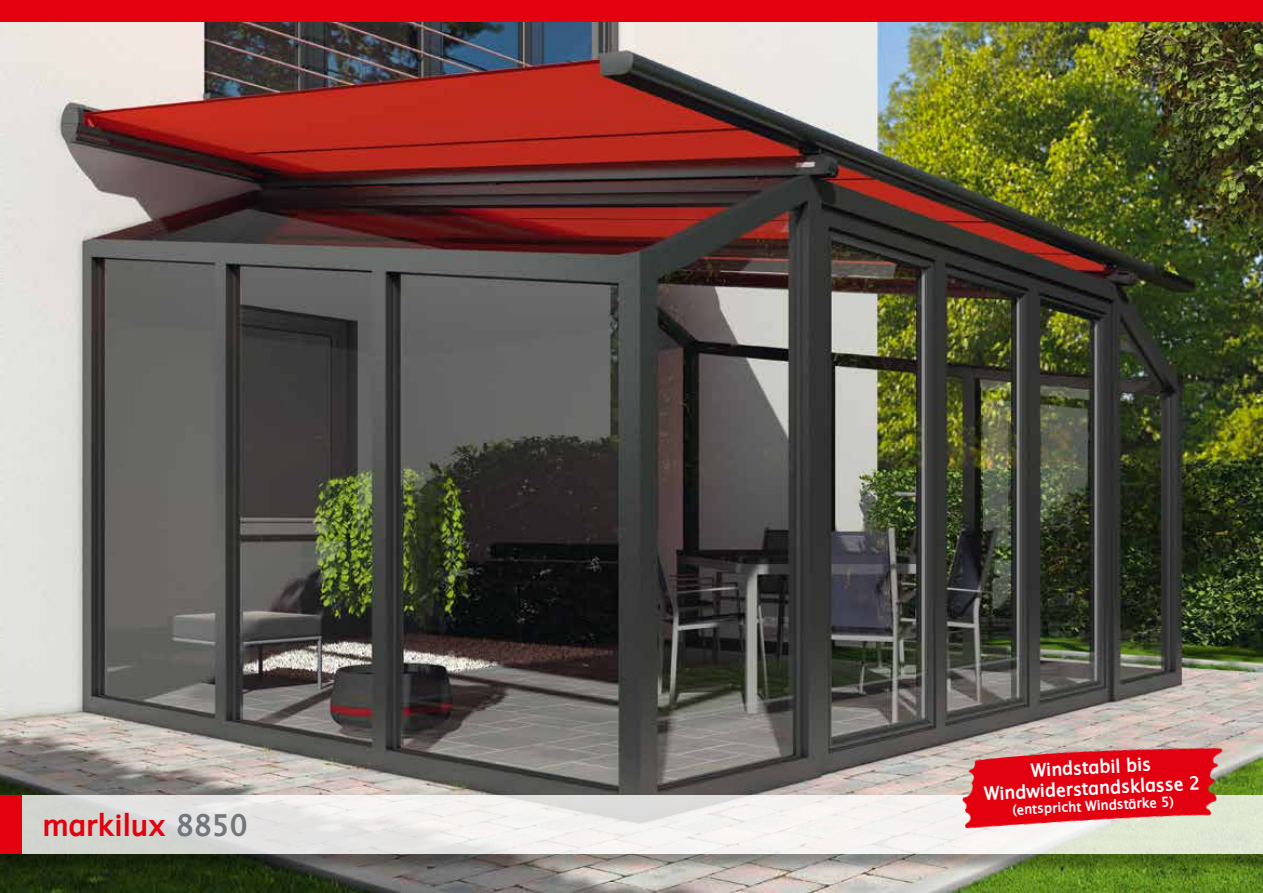
<style>
.page{position:relative;width:1263px;height:893px;background:#fff}
.page>*{position:absolute;margin:0;border:0;box-sizing:border-box;transform-origin:0 0}
.t1{font:700 28.5px "markitype";color:#e3000f}
.t2{font:700 17.55px/21.1px "markitype";color:#fff;text-align:center}
.t3{font:700 13.2px "markitype";color:#fff}
.s1{color:#71777a}
</style>
<div class="page">
<img style="left:0;top:21px;width:1263px;height:872px">
<div style="left:0;top:798px;width:1263px;height:75px;background:#000;opacity:.4"></div>
<svg style="left:21px;top:796px;width:1242px;height:58px"></svg>
<div style="left:0;top:796px;width:21px;height:58px;background:#e3000f"></div>
<img style="left:959px;top:738px;width:277px;height:105px">
<div style="left:0;top:0;width:1263px;height:21px;background:#e3000f"></div>
<h1 class="t1" style="left:43px;top:802px;width:207px">markilux <span class="s1">8850</span></h1>
<p class="t2" style="left:983px;top:762px;width:218px;rotate:-3deg">Windstabil bis<br>Windwiderstandsklasse 2</p>
<p class="t3" style="left:1012px;top:799px;width:163px;rotate:-3deg">(entspricht Windstärke 5)</p>
</div>
